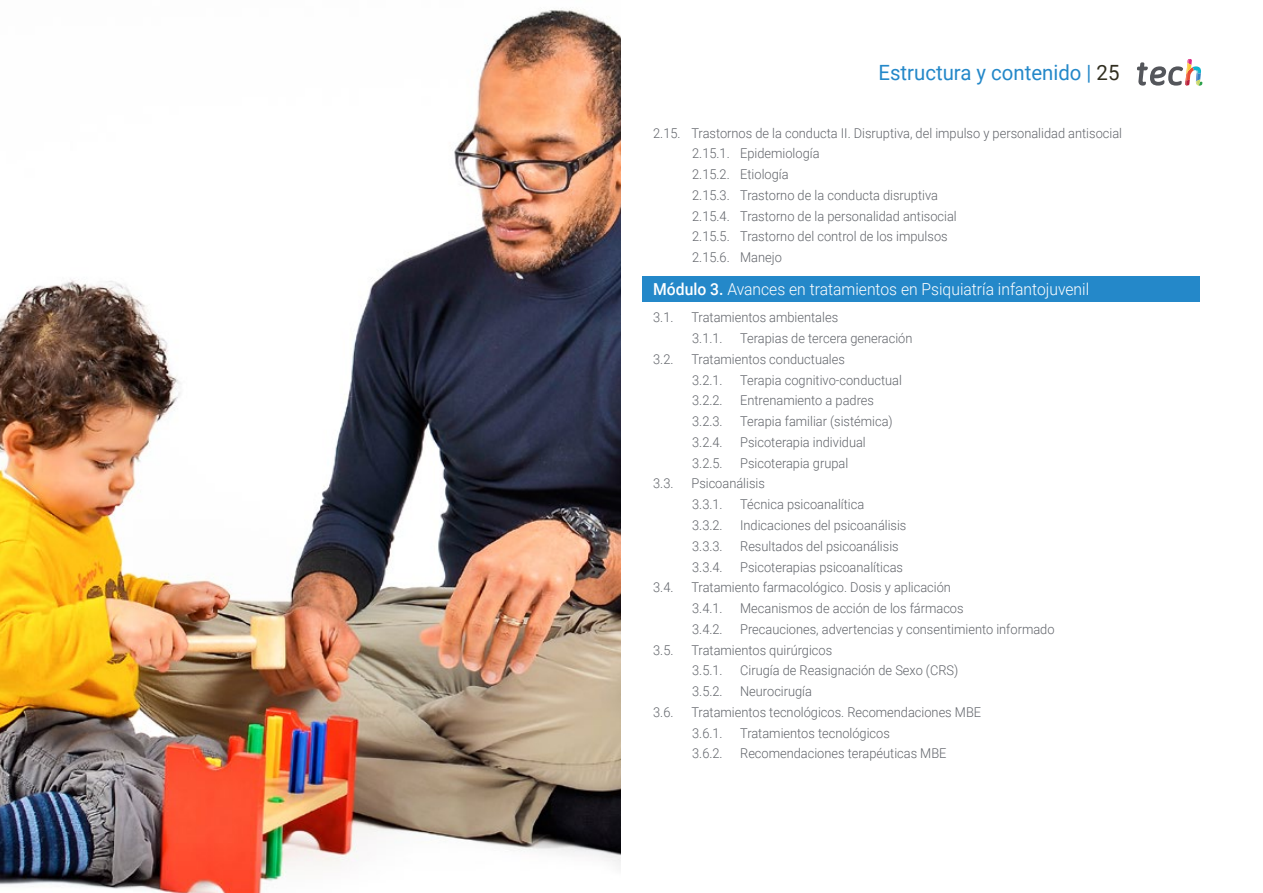
<style>
.page{position:relative;width:1263px;height:893px;background:#fff}
.page>*{position:absolute;margin:0;border:0;box-sizing:border-box;transform-origin:0 0}
.t1{font:21px "Roboto";color:#2488c9}
.t2{font:300 16.5px "Roboto";color:#fff;scale:.95 1}
.t3{font:300 13.5px/20.7px "Roboto";color:#61646a;scale:.95 1}
.s1{color:#312e20}
.s2{font-weight:500}
</style>
<div class="page">
<div style="left:642px;top:277px;width:557px;height:25px;background:#2488c9"></div>
<img style="left:0;top:9px;width:621px;height:884px">
<svg style="left:1137px;top:59px;width:65px;height:27px"></svg>
<h1 class="t1" style="left:878px;top:57px;width:242px">Estructura y contenido | <span class="s1">25</span></h1>
<p class="t3" style="left:692px;top:122px;width:454px;text-indent:-39px">2.15. Trastornos de la conducta II. Disruptiva, del impulso y personalidad antisocial 2.15.1. Epidemiología<br>2.15.2. Etiología<br>2.15.3. Trastorno de la conducta disruptiva<br>2.15.4. Trastorno de la personalidad antisocial<br>2.15.5. Trastorno del control de los impulsos<br>2.15.6. Manejo</p>
<p class="t2" style="left:653px;top:278px;width:460px"><span class="s2">Módulo 3.</span> Avances en tratamientos en Psiquiatría infantojuvenil</p>
<p class="t3" style="left:653px;top:307px;width:23px">3.1.</p>
<p class="t3" style="left:691px;top:307px;width:156px">Tratamientos ambientales<br>3.1.1.</p>
<p class="t3" style="left:740px;top:328px;width:183px">Terapias de tercera generación</p>
<p class="t3" style="left:653px;top:348px;width:23px">3.2.</p>
<p class="t3" style="left:691px;top:348px;width:163px">Tratamientos conductuales<br>3.2.1.</p>
<p class="t3" style="left:740px;top:369px;width:172px">Terapia cognitivo-conductual</p>
<p class="t3" style="left:692px;top:390px;width:34px">3.2.2.</p>
<p class="t3" style="left:740px;top:390px;width:142px">Entrenamiento a padres</p>
<p class="t3" style="left:692px;top:411px;width:34px">3.2.3.</p>
<p class="t3" style="left:740px;top:411px;width:162px">Terapia familiar (sistémica)</p>
<p class="t3" style="left:692px;top:431px;width:34px">3.2.4.</p>
<p class="t3" style="left:740px;top:431px;width:134px">Psicoterapia individual</p>
<p class="t3" style="left:692px;top:452px;width:34px">3.2.5.</p>
<p class="t3" style="left:740px;top:452px;width:115px">Psicoterapia grupal</p>
<p class="t3" style="left:653px;top:473px;width:23px">3.3.</p>
<p class="t3" style="left:691px;top:473px;width:79px">Psicoanálisis<br>3.3.1.</p>
<p class="t3" style="left:740px;top:494px;width:132px">Técnica psicoanalítica</p>
<p class="t3" style="left:692px;top:514px;width:34px">3.3.2.</p>
<p class="t3" style="left:740px;top:514px;width:177px">Indicaciones del psicoanálisis</p>
<p class="t3" style="left:692px;top:535px;width:34px">3.3.3.</p>
<p class="t3" style="left:740px;top:535px;width:168px">Resultados del psicoanálisis</p>
<p class="t3" style="left:692px;top:556px;width:34px">3.3.4.</p>
<p class="t3" style="left:740px;top:556px;width:173px">Psicoterapias psicoanalíticas</p>
<p class="t3" style="left:653px;top:577px;width:23px">3.4.</p>
<p class="t3" style="left:691px;top:577px;width:275px">Tratamiento farmacológico. Dosis y aplicación<br>3.4.1.</p>
<p class="t3" style="left:740px;top:597px;width:237px">Mecanismos de acción de los fármacos</p>
<p class="t3" style="left:692px;top:618px;width:34px">3.4.2.</p>
<p class="t3" style="left:740px;top:618px;width:332px">Precauciones, advertencias y consentimiento informado</p>
<p class="t3" style="left:653px;top:639px;width:23px">3.5.</p>
<p class="t3" style="left:691px;top:639px;width:150px">Tratamientos quirúrgicos<br>3.5.1.</p>
<p class="t3" style="left:740px;top:660px;width:231px">Cirugía de Reasignación de Sexo (CRS)</p>
<p class="t3" style="left:692px;top:680px;width:34px">3.5.2.</p>
<p class="t3" style="left:740px;top:680px;width:77px">Neurocirugía</p>
<p class="t3" style="left:653px;top:701px;width:23px">3.6.</p>
<p class="t3" style="left:691px;top:701px;width:306px">Tratamientos tecnológicos. Recomendaciones MBE<br>3.6.1.</p>
<p class="t3" style="left:740px;top:722px;width:159px">Tratamientos tecnológicos</p>
<p class="t3" style="left:692px;top:743px;width:34px">3.6.2.</p>
<p class="t3" style="left:740px;top:743px;width:219px">Recomendaciones terapéuticas MBE</p>
</div>
